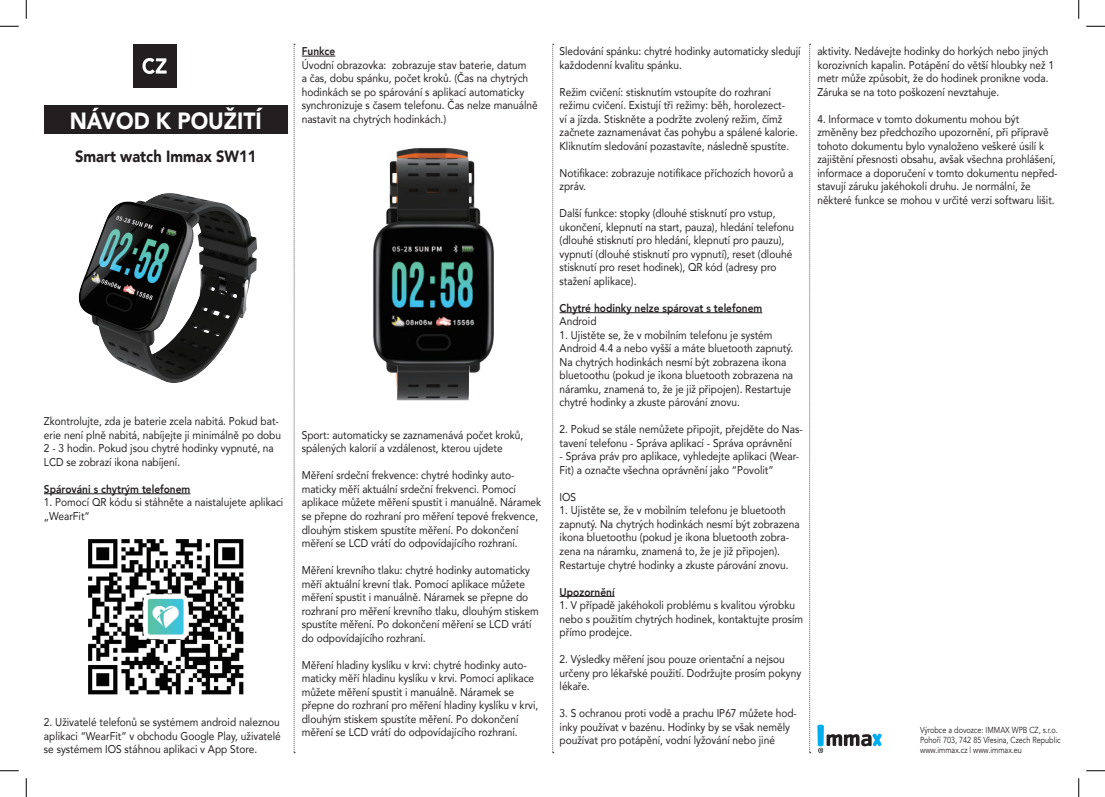
<style>
.page{position:relative;width:1105px;height:797px;background:#fff}
.page>*{position:absolute;margin:0;border:0;box-sizing:border-box;transform-origin:0 0}
.t1{font:900 23.5px "Avenir";color:#fff;scale:.9 1}
.t2{font:900 16.25px "Avenir";color:#231f20;scale:.9 1}
.t3{font:11.25px/13.5px "Avenir";color:#231f20;scale:.9 1}
.t4{font:800 11.25px "Avenir";color:#231f20;scale:.9 1}
.t5{font:8.75px/10px "Avenir";color:#231f20;scale:.83 1}
</style>
<div class="page">
<svg style="left:294px;top:44px;width:1px;height:709px"></svg>
<div style="left:133px;top:44px;width:43px;height:44px;background:#231f20"></div>
<svg style="left:142px;top:58px;width:25px;height:16px"></svg>
<div style="left:44px;top:105px;width:244px;height:29px;background:#231f20"></div>
<hr style="left:44px;top:493px;width:146px;height:1px;background:#231f20">
<img style="left:88px;top:539px;width:156px;height:156px">
<hr style="left:302px;top:56px;width:33px;height:1px;background:#231f20">
<img style="left:373px;top:148px;width:121px;height:253px">
<hr style="left:560px;top:312px;width:202px;height:1px;background:#231f20">
<hr style="left:560px;top:596px;width:55px;height:1px;background:#231f20">
<svg style="left:552px;top:44px;width:2px;height:709px"></svg>
<svg style="left:809px;top:44px;width:2px;height:709px"></svg>
<svg style="left:817px;top:724px;width:65px;height:29px"></svg>
<img style="left:78px;top:193px;width:179px;height:190px">
<svg style="left:0;top:25px;width:19px;height:2px"></svg>
<svg style="left:1086px;top:25px;width:19px;height:2px"></svg>
<svg style="left:0;top:770px;width:19px;height:1px"></svg>
<svg style="left:1086px;top:770px;width:19px;height:1px"></svg>
<svg style="left:25px;top:0;width:2px;height:19px"></svg>
<svg style="left:25px;top:778px;width:2px;height:19px"></svg>
<svg style="left:1078px;top:0;width:1px;height:19px"></svg>
<svg style="left:1078px;top:778px;width:1px;height:19px"></svg>
<h1 class="t1" style="left:70px;top:101px;width:215px">návod k použití</h1>
<h2 class="t2" style="left:75px;top:142px;width:203px">Smart watch Immax SW11</h2>
<p class="t3" style="left:44px;top:414px;width:265px">Zkontrolujte, zda je baterie zcela nabitá. Pokud bat&shy;erie není plně nabitá, nabíjejte ji minimálně po dobu 2 - 3 hodin. Pokud jsou chytré hodinky vypnuté, na LCD se zobrazí ikona nabíjení.</p>
<p class="t4" style="left:44px;top:480px;width:164px">Spárováni s chytrým telefonem</p>
<p class="t3" style="left:44px;top:495px;width:267px">1. Pomocí QR kódu si stáhněte a naistalujete aplikaci „WearFit“</p>
<p class="t3" style="left:44px;top:715px;width:265px;text-align:justify">2. Uživatelé telefonů se systémem android naleznou aplikaci “WearFit” v obchodu Google Play, uživatelé se systémem IOS stáhnou aplikaci v App Store.</p>
<p class="t4" style="left:302px;top:43px;width:39px">Funkce</p>
<p class="t3" style="left:302px;top:58px;width:264px">Úvodní obrazovka: zobrazuje stav baterie, datum<br>a čas, dobu spánku, počet kroků. (Čas na chytrých hodinkách se po spárování s aplikací automaticky synchronizuje s časem telefonu. Čas nelze manuálně nastavit na chytrých hodinkách.)</p>
<p class="t3" style="left:302px;top:428px;width:248px">Sport: automaticky se zaznamenává počet kroků, spálených kalorií a vzdálenost, kterou ujdete</p>
<p class="t3" style="left:302px;top:468px;width:268px">Měření srdeční frekvence: chytré hodinky auto&shy;maticky měří aktuální srdeční frekvenci. Pomocí aplikace můžete měření spustit i manuálně. Náramek se přepne do rozhraní pro měření tepové frekvence, dlouhým stiskem spustíte měření. Po dokončení měření se LCD vrátí do odpovídajícího rozhraní.</p>
<p class="t3" style="left:302px;top:563px;width:265px">Měření krevního tlaku: chytré hodinky automaticky měří aktuální krevní tlak. Pomocí aplikace můžete měření spustit i manuálně. Náramek se přepne do rozhraní pro měření krevního tlaku, dlouhým stiskem spustíte měření. Po dokončení měření se LCD vrátí do odpovídajícího rozhraní.</p>
<p class="t3" style="left:302px;top:657px;width:264px">Měření hladiny kyslíku v krvi: chytré hodinky auto&shy;maticky měří hladinu kyslíku v krvi. Pomocí aplikace můžete měření spustit i manuálně. Náramek se přepne do rozhraní pro měření hladiny kyslíku v krvi, dlouhým stiskem spustíte měření. Po dokončení měření se LCD vrátí do odpovídajícího rozhraní.</p>
<p class="t3" style="left:560px;top:44px;width:269px">Sledování spánku: chytré hodinky automaticky sledují každodenní kvalitu spánku.</p>
<p class="t3" style="left:560px;top:85px;width:266px">Režim cvičení: stisknutím vstoupíte do rozhraní režimu cvičení. Existují tři režimy: běh, horolezect-<br>ví a jízda. Stiskněte a podržte zvolený režim, čímž začnete zaznamenávat čas pohybu a spálené kalorie.<br>Kliknutím sledování pozastavíte, následně spustíte.</p>
<p class="t3" style="left:560px;top:166px;width:261px">Notifikace: zobrazuje notifikace příchozích hovorů a zpráv.</p>
<p class="t3" style="left:560px;top:206px;width:262px">Další funkce: stopky (dlouhé stisknutí pro vstup, ukončení, klepnutí na start, pauza), hledání telefonu (dlouhé stisknutí pro hledání, klepnutí pro pauzu), vypnutí (dlouhé stisknutí pro vypnutí), reset (dlouhé stisknutí pro reset hodinek), QR kód (adresy pro stažení aplikace).</p>
<p class="t4" style="left:560px;top:299px;width:227px">Chytré hodinky nelze spárovat s telefonem</p>
<p class="t3" style="left:560px;top:314px;width:43px">Android</p>
<p class="t3" style="left:560px;top:328px;width:261px">1. Ujistěte se, že v mobilním telefonu je systém Android 4.4 a nebo vyšší a máte bluetooth zapnutý.<br>Na chytrých hodinkách nesmí být zobrazena ikona bluetoothu (pokud je ikona bluetooth zobrazena na náramku, znamená to, že je již připojen). Restartuje chytré hodinky a zkuste párování znovu.</p>
<p class="t3" style="left:560px;top:422px;width:272px">2. Pokud se stále nemůžete připojit, přejděte do Nas&shy;tavení telefonu - Správa aplikací - Správa oprávnění</p>
<p class="t3" style="left:560px;top:449px;width:268px">- Správa práv pro aplikace, vyhledejte aplikaci (Wear-<br>Fit) a označte všechna oprávnění jako “Povolit”</p>
<p class="t3" style="left:560px;top:490px;width:20px">IOS</p>
<p class="t3" style="left:560px;top:503px;width:268px">1. Ujistěte se, že v mobilním telefonu je bluetooth zapnutý. Na chytrých hodinkách nesmí být zobrazena ikona bluetoothu (pokud je ikona bluetooth zobra&shy;zena na náramku, znamená to, že je již připojen).<br>Restartuje chytré hodinky a zkuste párování znovu.</p>
<p class="t4" style="left:560px;top:583px;width:63px">Upozornění</p>
<p class="t3" style="left:560px;top:598px;width:272px">1. V případě jakéhokoli problému s kvalitou výrobku nebo s použitím chytrých hodinek, kontaktujte prosím přímo prodejce.</p>
<p class="t3" style="left:560px;top:652px;width:270px">2. Výsledky měření jsou pouze orientační a nejsou určeny pro lékařské použití. Dodržujte prosím pokyny lékaře.</p>
<p class="t3" style="left:560px;top:706px;width:265px">3. S ochranou proti vodě a prachu IP67 můžete hod&shy;inky používat v bazénu. Hodinky by se však neměly používat pro potápění, vodní lyžování nebo jiné</p>
<p class="t3" style="left:817px;top:44px;width:264px">aktivity. Nedávejte hodinky do horkých nebo jiných korozivních kapalin. Potápění do větší hloubky než 1 metr může způsobit, že do hodinek pronikne voda.<br>Záruka se na toto poškození nevztahuje.</p>
<p class="t3" style="left:817px;top:112px;width:268px">4. Informace v tomto dokumentu mohou být změněny bez předchozího upozornění, při přípravě tohoto dokumentu bylo vynaloženo veškeré úsilí k zajištění přesnosti obsahu, avšak všechna prohlášení, informace a doporučení v tomto dokumentu nepřed&shy;stavují záruku jakéhokoli druhu. Je normální, že některé funkce se mohou v určité verzi softwaru lišit.</p>
<p class="t5" style="left:920px;top:725px;width:171px">Výrobce a dovozce: IMMAX WPB CZ, s.r.o.<br>Pohoří 703, 742 85 Vřesina, Czech Republic www.immax.cz | www.immax.eu</p>
</div>
